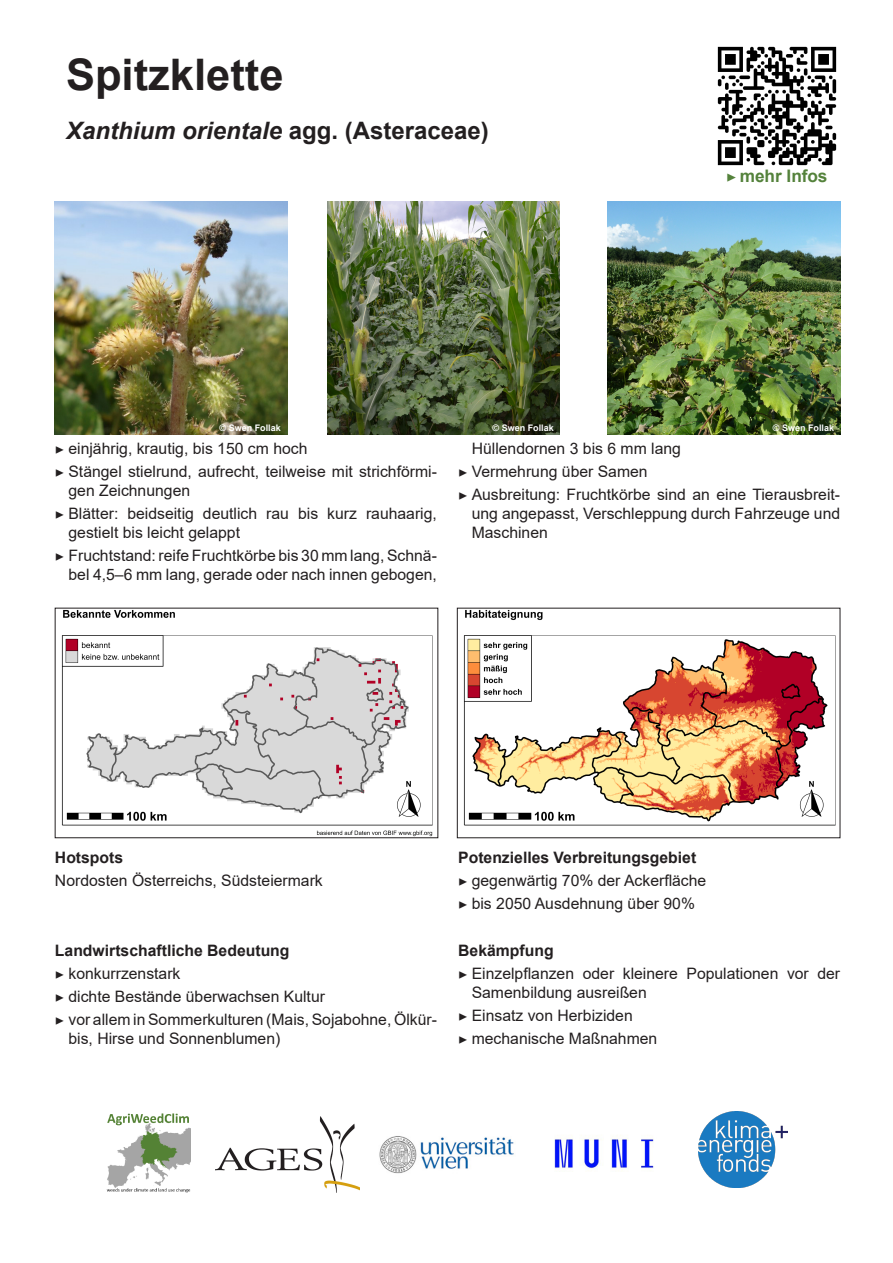
<style>
.page{position:relative;width:893px;height:1263px;background:#fff}
.page>*{position:absolute;margin:0;border:0;box-sizing:border-box;transform-origin:0 0}
.t1{font:700 43.5px "Arial";color:#231f20}
.t2{font:italic 700 24px "Arial";color:#231f20}
.t3{font:700 17.25px "Arial";letter-spacing:-.005em;color:#54823b}
.t4{font:15.75px/18.9px "Arial";color:#231f20}
.t5{font:700 15.75px "Arial";color:#231f20}
.t6{font:700 9px "Arial";color:#fff}
.s1{font-style:normal}
.s2{font-family:"Minion Pro";font-weight:400}
.s3{font-family:"Minion Pro"}
</style>
<div class="page">
<img style="left:106px;top:1113px;width:85px;height:80px">
<img style="left:698px;top:1112px;width:89px;height:76px">
<img style="left:215px;top:1116px;width:144px;height:76px">
<img style="left:554px;top:1135px;width:100px;height:37px">
<img style="left:379px;top:1136px;width:135px;height:38px">
<img style="left:55px;top:202px;width:233px;height:233px">
<img style="left:327px;top:202px;width:233px;height:233px">
<img style="left:608px;top:202px;width:232px;height:233px">
<img style="left:463px;top:610px;width:373px;height:216px">
<img style="left:61px;top:610px;width:372px;height:226px">
<div style="left:55px;top:608px;width:383px;height:230px;border:1px solid #231f20"></div>
<img style="left:717px;top:46px;width:120px;height:120px">
<p class="t1" style="left:66px;top:44px;width:219px">Spitzklette</p>
<p class="t2" style="left:66px;top:114px;width:424px">Xanthium orientale <span class="s1">agg. (Asteraceae)</span></p>
<p class="t3" style="left:726px;top:164px;width:103px"><span class="s2">▶</span> mehr Infos</p>
<p class="t6" style="left:220px;top:421px;width:63px">© Swen Follak</p>
<p class="t6" style="left:493px;top:421px;width:63px">© Swen Follak</p>
<p class="t6" style="left:773px;top:421px;width:63px">© Swen Follak</p>
<p class="t4" style="left:55px;top:439px;width:254px"><span class="s3">▶</span> einjährig, krautig, bis 150 cm hoch</p>
<p class="t4" style="left:68px;top:462px;width:370px;text-indent:-14px"><span class="s3">▶</span> Stängel stielrund, aufrecht, teilweise mit strichförmi&shy;gen Zeichnungen</p>
<p class="t4" style="left:68px;top:504px;width:370px;text-indent:-14px"><span class="s3">▶</span> Blätter: beidseitig deutlich rau bis kurz rauhaarig, gestielt bis leicht gelappt</p>
<p class="t4" style="left:55px;top:546px;width:383px;text-align:right"><span class="s3">▶</span> Fruchtstand: reife Fruchtkörbe bis 30 mm lang, Schnä&shy;bel 4,5–6 mm lang, gerade oder nach innen gebogen,</p>
<p class="t4" style="left:472px;top:439px;width:211px">Hüllendornen 3 bis 6 mm lang</p>
<p class="t4" style="left:458px;top:462px;width:191px"><span class="s3">▶</span> Vermehrung über Samen</p>
<p class="t4" style="left:472px;top:485px;width:370px;text-align:justify;text-indent:-14px"><span class="s3">▶</span> Ausbreitung: Fruchtkörbe sind an eine Tierausbreit&shy;ung angepasst, Verschleppung durch Fahrzeuge und Maschinen</p>
<p class="t5" style="left:55px;top:846px;width:70px">Hotspots</p>
<p class="t4" style="left:55px;top:871px;width:269px">Nordosten Österreichs, Südsteiermark</p>
<p class="t5" style="left:55px;top:939px;width:236px">Landwirtschaftliche Bedeutung</p>
<p class="t4" style="left:55px;top:964px;width:127px"><span class="s3">▶</span> konkurrzenstark</p>
<p class="t4" style="left:55px;top:987px;width:272px"><span class="s3">▶</span> dichte Bestände überwachsen Kultur</p>
<p class="t4" style="left:68px;top:1010px;width:370px;text-indent:-14px"><span class="s3">▶</span> vor allem in Sommerkulturen (Mais, Sojabohne, Ölkür&shy;bis, Hirse und Sonnenblumen)</p>
<p class="t5" style="left:458px;top:846px;width:240px">Potenzielles Verbreitungsgebiet</p>
<p class="t4" style="left:458px;top:871px;width:250px"><span class="s3">▶</span> gegenwärtig 70% der Ackerfläche</p>
<p class="t4" style="left:458px;top:894px;width:238px"><span class="s3">▶</span> bis 2050 Ausdehnung über 90%</p>
<p class="t5" style="left:458px;top:939px;width:97px">Bekämpfung</p>
<p class="t4" style="left:472px;top:964px;width:370px;text-indent:-14px"><span class="s3">▶</span> Einzelpflanzen oder kleinere Populationen vor der<br>Samenbildung ausreißen</p>
<p class="t4" style="left:458px;top:1006px;width:176px"><span class="s3">▶</span> Einsatz von Herbiziden</p>
<p class="t4" style="left:458px;top:1029px;width:201px"><span class="s3">▶</span> mechanische Maßnahmen</p>
</div>
